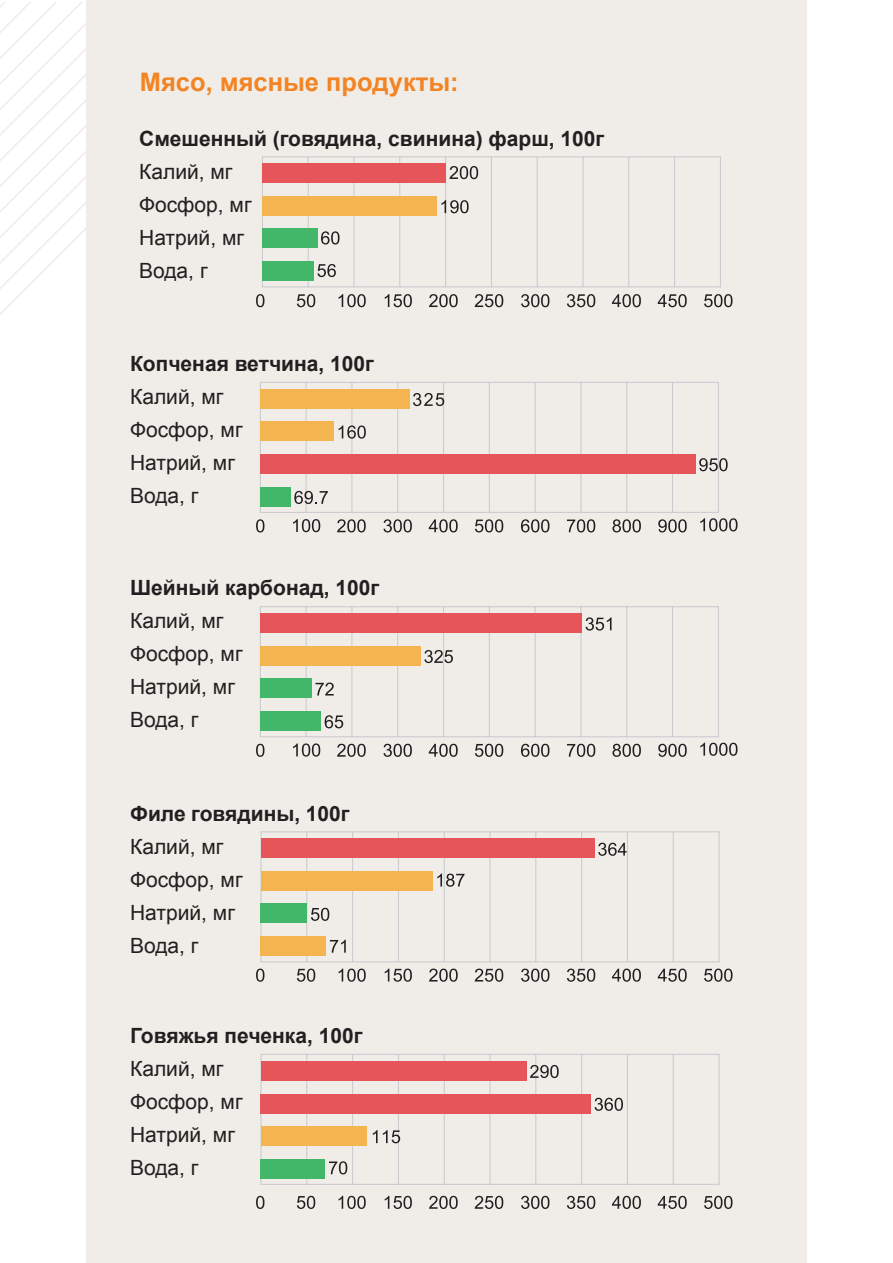
<style>
.page{position:relative;width:893px;height:1263px;background:#fff}
.page>*{position:absolute;margin:0;border:0;box-sizing:border-box;transform-origin:0 0}
.t1{font:700 25.5px "Arial";color:#f38423}
.t2{font:21px "Arial";color:#231f20}
.t3{font:700 21px "Arial";color:#231f20}
</style>
<div class="page">
<svg style="left:0;top:2px;width:86px;height:313px"></svg>
<div style="left:86px;top:0;width:721px;height:1263px;background:#f0ede8"></div>
<svg style="left:262px;top:156px;width:459px;height:132px;background:#edebe6"></svg>
<div style="left:262px;top:196px;width:174px;height:20px;background:#f4b551"></div>
<svg style="left:441px;top:200px;width:28px;height:13px"></svg>
<div style="left:262px;top:261px;width:52px;height:20px;background:#42b669"></div>
<svg style="left:317px;top:264px;width:19px;height:13px"></svg>
<div style="left:262px;top:229px;width:55px;height:19px;background:#42b669"></div>
<svg style="left:321px;top:231px;width:18px;height:13px"></svg>
<div style="left:262px;top:163px;width:184px;height:20px;background:#e5555a"></div>
<svg style="left:449px;top:166px;width:29px;height:13px"></svg>
<svg style="left:256px;top:294px;width:8px;height:13px"></svg>
<svg style="left:297px;top:294px;width:18px;height:13px"></svg>
<svg style="left:338px;top:294px;width:28px;height:13px"></svg>
<svg style="left:385px;top:294px;width:27px;height:13px"></svg>
<svg style="left:429px;top:294px;width:29px;height:13px"></svg>
<svg style="left:475px;top:294px;width:28px;height:13px"></svg>
<svg style="left:521px;top:294px;width:28px;height:13px"></svg>
<svg style="left:567px;top:294px;width:28px;height:13px"></svg>
<svg style="left:612px;top:294px;width:29px;height:13px"></svg>
<svg style="left:658px;top:294px;width:29px;height:13px"></svg>
<svg style="left:704px;top:294px;width:28px;height:13px"></svg>
<div style="left:260px;top:382px;width:459px;height:131px;background:#f0ede8"></div>
<svg style="left:256px;top:519px;width:8px;height:13px"></svg>
<svg style="left:293px;top:519px;width:27px;height:13px"></svg>
<svg style="left:337px;top:519px;width:29px;height:13px"></svg>
<svg style="left:383px;top:519px;width:29px;height:13px"></svg>
<svg style="left:429px;top:519px;width:29px;height:13px"></svg>
<svg style="left:475px;top:519px;width:28px;height:13px"></svg>
<svg style="left:521px;top:519px;width:28px;height:13px"></svg>
<svg style="left:567px;top:519px;width:28px;height:13px"></svg>
<svg style="left:612px;top:519px;width:29px;height:13px"></svg>
<svg style="left:658px;top:519px;width:29px;height:13px"></svg>
<svg style="left:700px;top:518px;width:37px;height:13px"></svg>
<div style="left:260px;top:421px;width:74px;height:20px;background:#f4b551"></div>
<svg style="left:339px;top:425px;width:27px;height:14px"></svg>
<div style="left:260px;top:487px;width:31px;height:19px;background:#42b669"></div>
<svg style="left:294px;top:491px;width:34px;height:13px"></svg>
<div style="left:260px;top:454px;width:435px;height:20px;background:#e5555a"></div>
<svg style="left:699px;top:458px;width:29px;height:13px"></svg>
<div style="left:260px;top:389px;width:149px;height:20px;background:#f4b551"></div>
<svg style="left:413px;top:393px;width:31px;height:13px"></svg>
<div style="left:260px;top:606px;width:459px;height:131px;background:#f0ede8"></div>
<div style="left:260px;top:646px;width:161px;height:19px;background:#f4b551"></div>
<svg style="left:424px;top:650px;width:29px;height:13px"></svg>
<div style="left:260px;top:711px;width:61px;height:20px;background:#42b669"></div>
<svg style="left:325px;top:715px;width:18px;height:13px"></svg>
<div style="left:260px;top:678px;width:52px;height:20px;background:#42b669"></div>
<svg style="left:315px;top:682px;width:19px;height:13px"></svg>
<div style="left:260px;top:613px;width:322px;height:20px;background:#e5555a"></div>
<svg style="left:586px;top:617px;width:25px;height:14px"></svg>
<svg style="left:256px;top:744px;width:8px;height:13px"></svg>
<svg style="left:293px;top:743px;width:27px;height:14px"></svg>
<svg style="left:337px;top:744px;width:29px;height:13px"></svg>
<svg style="left:383px;top:744px;width:29px;height:13px"></svg>
<svg style="left:429px;top:744px;width:29px;height:13px"></svg>
<svg style="left:475px;top:744px;width:28px;height:13px"></svg>
<svg style="left:521px;top:744px;width:28px;height:13px"></svg>
<svg style="left:567px;top:744px;width:28px;height:13px"></svg>
<svg style="left:612px;top:744px;width:29px;height:13px"></svg>
<svg style="left:658px;top:744px;width:29px;height:13px"></svg>
<svg style="left:700px;top:743px;width:37px;height:13px"></svg>
<svg style="left:260px;top:831px;width:460px;height:132px;background:#eeebe6"></svg>
<div style="left:261px;top:871px;width:171px;height:20px;background:#f4b551"></div>
<svg style="left:437px;top:873px;width:28px;height:14px"></svg>
<div style="left:261px;top:936px;width:65px;height:20px;background:#f4b551"></div>
<svg style="left:330px;top:940px;width:16px;height:13px"></svg>
<div style="left:261px;top:903px;width:46px;height:20px;background:#42b669"></div>
<svg style="left:311px;top:908px;width:18px;height:13px"></svg>
<div style="left:261px;top:838px;width:333px;height:20px;background:#e5555a"></div>
<svg style="left:598px;top:843px;width:29px;height:13px"></svg>
<svg style="left:256px;top:968px;width:8px;height:14px"></svg>
<svg style="left:297px;top:968px;width:18px;height:14px"></svg>
<svg style="left:338px;top:968px;width:28px;height:14px"></svg>
<svg style="left:385px;top:968px;width:27px;height:14px"></svg>
<svg style="left:429px;top:968px;width:29px;height:14px"></svg>
<svg style="left:475px;top:968px;width:28px;height:14px"></svg>
<svg style="left:521px;top:968px;width:28px;height:14px"></svg>
<svg style="left:567px;top:968px;width:28px;height:14px"></svg>
<svg style="left:612px;top:968px;width:29px;height:14px"></svg>
<svg style="left:658px;top:968px;width:29px;height:14px"></svg>
<svg style="left:704px;top:968px;width:28px;height:14px"></svg>
<svg style="left:260px;top:1053px;width:460px;height:132px;background:#ede9e4"></svg>
<div style="left:261px;top:1094px;width:330px;height:19px;background:#e5555a"></div>
<svg style="left:595px;top:1098px;width:28px;height:13px"></svg>
<div style="left:261px;top:1159px;width:64px;height:19px;background:#42b669"></div>
<svg style="left:329px;top:1161px;width:18px;height:13px"></svg>
<div style="left:261px;top:1126px;width:105px;height:20px;background:#f4b551"></div>
<svg style="left:373px;top:1130px;width:27px;height:13px"></svg>
<div style="left:261px;top:1061px;width:265px;height:19px;background:#e5555a"></div>
<svg style="left:530px;top:1065px;width:29px;height:13px"></svg>
<svg style="left:256px;top:1196px;width:8px;height:13px"></svg>
<svg style="left:297px;top:1196px;width:18px;height:13px"></svg>
<svg style="left:338px;top:1196px;width:28px;height:13px"></svg>
<svg style="left:385px;top:1196px;width:27px;height:13px"></svg>
<svg style="left:429px;top:1196px;width:29px;height:13px"></svg>
<svg style="left:475px;top:1196px;width:28px;height:13px"></svg>
<svg style="left:521px;top:1196px;width:28px;height:13px"></svg>
<svg style="left:567px;top:1196px;width:28px;height:13px"></svg>
<svg style="left:612px;top:1196px;width:29px;height:13px"></svg>
<svg style="left:658px;top:1196px;width:29px;height:13px"></svg>
<svg style="left:704px;top:1196px;width:28px;height:13px"></svg>
<p class="t1" style="left:140px;top:65px;width:320px">Мясо, мясные продукты:</p>
<p class="t3" style="left:139px;top:125px;width:467px">Смешенный (говядина, свинина) фарш, 100г</p>
<p class="t2" style="left:139px;top:158px;width:95px">Калий, мг</p>
<p class="t2" style="left:139px;top:191px;width:114px">Фосфор, мг</p>
<p class="t2" style="left:139px;top:224px;width:106px">Натрий, мг</p>
<p class="t2" style="left:139px;top:257px;width:70px">Вода, г</p>
<p class="t3" style="left:130px;top:350px;width:245px">Копченая ветчина, 100г</p>
<p class="t2" style="left:130px;top:383px;width:95px">Калий, мг</p>
<p class="t2" style="left:130px;top:416px;width:114px">Фосфор, мг</p>
<p class="t2" style="left:130px;top:449px;width:106px">Натрий, мг</p>
<p class="t2" style="left:130px;top:482px;width:70px">Вода, г</p>
<p class="t3" style="left:130px;top:574px;width:251px">Шейный карбонад, 100г</p>
<p class="t2" style="left:130px;top:607px;width:95px">Калий, мг</p>
<p class="t2" style="left:130px;top:640px;width:114px">Фосфор, мг</p>
<p class="t2" style="left:130px;top:673px;width:106px">Натрий, мг</p>
<p class="t2" style="left:130px;top:706px;width:70px">Вода, г</p>
<p class="t3" style="left:130px;top:799px;width:221px">Филе говядины, 100г</p>
<p class="t2" style="left:130px;top:833px;width:95px">Калий, мг</p>
<p class="t2" style="left:130px;top:866px;width:114px">Фосфор, мг</p>
<p class="t2" style="left:130px;top:899px;width:106px">Натрий, мг</p>
<p class="t2" style="left:130px;top:932px;width:70px">Вода, г</p>
<p class="t3" style="left:130px;top:1022px;width:234px">Говяжья печенка, 100г</p>
<p class="t2" style="left:130px;top:1055px;width:95px">Калий, мг</p>
<p class="t2" style="left:130px;top:1088px;width:114px">Фосфор, мг</p>
<p class="t2" style="left:130px;top:1121px;width:106px">Натрий, мг</p>
<p class="t2" style="left:130px;top:1154px;width:70px">Вода, г</p>
</div>
